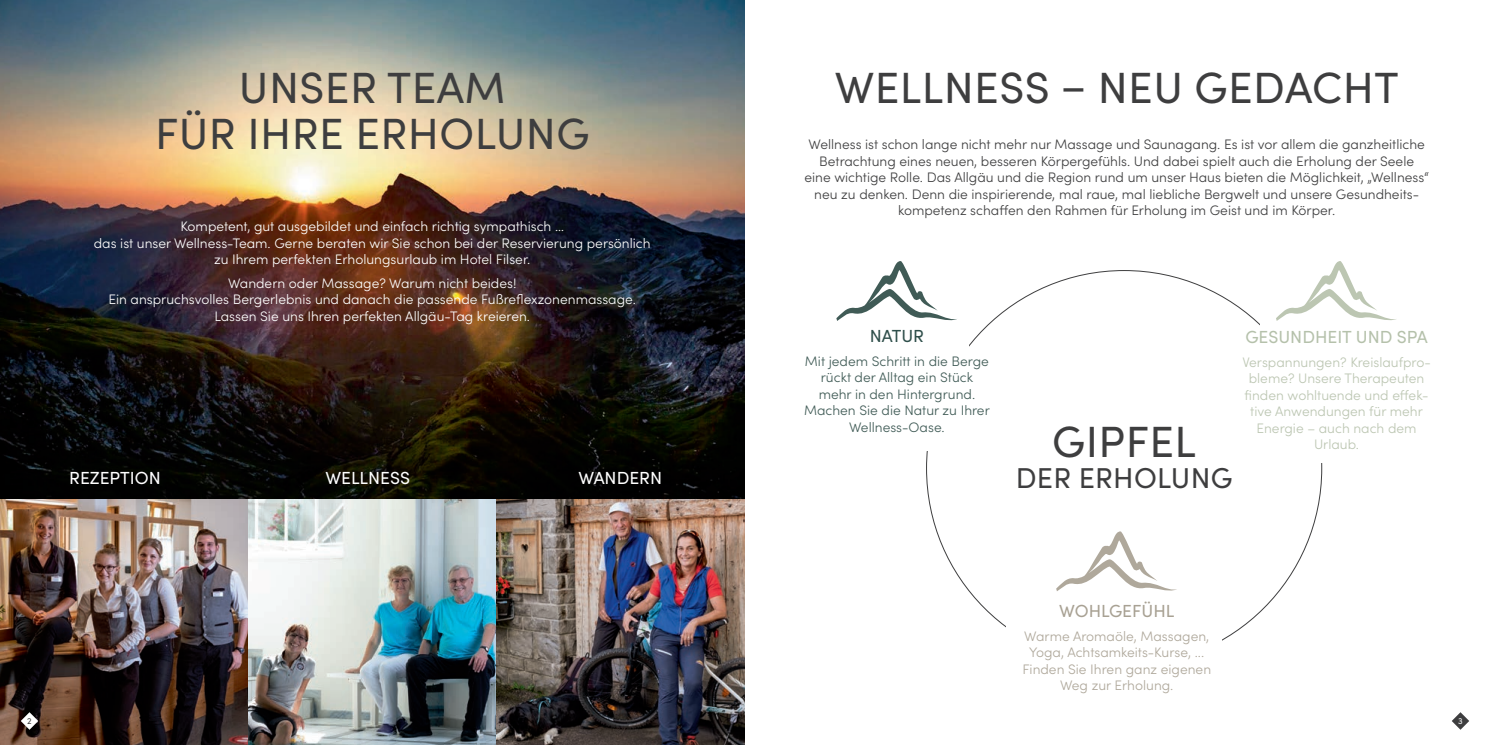
<style>
.page{position:relative;width:1489px;height:745px;background:#fff}
.page>*{position:absolute;margin:0;border:0;box-sizing:border-box;transform-origin:0 0}
.t1{font:43.75px/46.2px "Sofia Pro";letter-spacing:.01em;color:#3e3e3f;text-align:center}
.t2{font:28.75px "Sofia Pro";letter-spacing:.01em;color:#3e3e3f}
.t3{font:17.5px "Sofia Pro";color:#fff}
.t4{font:17.5px "Sofia Pro";color:#b5c1ab}
.t5{font:17.5px "Sofia Pro";color:#a8a193}
.t6{font:17.5px "Sofia Pro";color:#2f4f4b}
.t7{font:300 13.75px/16.5px "Sofia Pro";color:#3e3e3f;text-align:center}
.t8{font:300 13.75px/16.5px "Sofia Pro";color:#fff;text-align:center}
.t9{font:300 13.75px/16.5px "Sofia Pro";color:#bcc6b2;text-align:center}
.t10{font:300 13.75px/16.5px "Sofia Pro";color:#405b56;text-align:center}
.t11{font:300 13.75px/16.5px "Sofia Pro";color:#afa89b;text-align:center}
.t12{font:8.75px "Sofia Pro";color:#3e3e3f}
.t13{font:8.75px "Sofia Pro";color:#fff}
</style>
<div class="page">
<img style="left:0;top:0;width:744px;height:499px">
<img style="left:0;top:499px;width:744px;height:245px">
<svg style="left:836px;top:261px;width:121px;height:60px"></svg>
<svg style="left:1276px;top:261px;width:120px;height:60px"></svg>
<svg style="left:1056px;top:531px;width:121px;height:60px"></svg>
<svg style="left:1452px;top:712px;width:16px;height:17px"></svg>
<svg style="left:21px;top:711px;width:17px;height:18px"></svg>
<h1 class="t1" style="left:155px;top:62px;width:436px">UNSER TEAM<br>FÜR IHRE ERHOLUNG</h1>
<h1 class="t1" style="left:834px;top:62px;width:565px">WELLNESS – NEU GEDACHT</h1>
<p class="t7" style="left:804px;top:135px;width:626px">Wellness ist schon lange nicht mehr nur Massage und Saunagang. Es ist vor allem die ganzheitliche Betrachtung eines neuen, besseren Körpergefühls. Und dabei spielt auch die Erholung der Seele<br>eine wichtige Rolle. Das Allgäu und die Region rund um unser Haus bieten die Möglichkeit, „Wellness“ neu zu denken. Denn die inspirierende, mal raue, mal liebliche Bergwelt und unsere Gesundheits&shy;kompetenz schaffen den Rahmen für Erholung im Geist und im Körper.</p>
<p class="t8" style="left:94px;top:217px;width:558px">Kompetent, gut ausgebildet und einfach richtig sympathisch …<br>das ist unser Wellness-Team. Gerne beraten wir Sie schon bei der Reservierung persönlich zu Ihrem perfekten Erholungsurlaub im Hotel Filser.</p>
<p class="t8" style="left:108px;top:274px;width:529px">Wandern oder Massage? Warum nicht beides!<br>Ein anspruchsvolles Bergerlebnis und danach die passende Fußreflexzonenmassage.<br>Lassen Sie uns Ihren perfekten Allgäu-Tag kreieren.</p>
<p class="t3" style="left:69px;top:465px;width:93px">REZEPTION</p>
<p class="t3" style="left:325px;top:465px;width:86px">WELLNESS</p>
<p class="t3" style="left:578px;top:465px;width:85px">WANDERN</p>
<p class="t6" style="left:869px;top:323px;width:56px">NATUR</p>
<p class="t4" style="left:1245px;top:323px;width:184px">GESUNDHEIT UND SPA</p>
<p class="t10" style="left:804px;top:352px;width:187px">Mit jedem Schritt in die Berge rückt der Alltag ein Stück mehr in den Hintergrund.<br>Machen Sie die Natur zu Ihrer<br>Wellness-Oase.</p>
<p class="t9" style="left:1242px;top:352px;width:190px">Verspannungen? Kreislaufpro&shy;bleme? Unsere Therapeuten finden wohltuende und effek&shy;tive Anwendungen für mehr<br>Energie – auch nach dem<br>Urlaub.</p>
<h1 class="t1" style="left:1052px;top:416px;width:145px">GIPFEL</h1>
<h2 class="t2" style="left:1015px;top:457px;width:218px">DER ERHOLUNG</h2>
<p class="t5" style="left:1059px;top:597px;width:117px">WOHLGEFÜHL</p>
<p class="t11" style="left:1022px;top:626px;width:190px">Warme Aromaöle, Massagen,<br>Yoga, Achtsamkeits-Kurse, ...<br>Finden Sie Ihren ganz eigenen<br>Weg zur Erholung.</p>
<p class="t12" style="left:27px;top:714px;width:6px">2</p>
<p class="t13" style="left:1457px;top:714px;width:6px">3</p>
</div>
